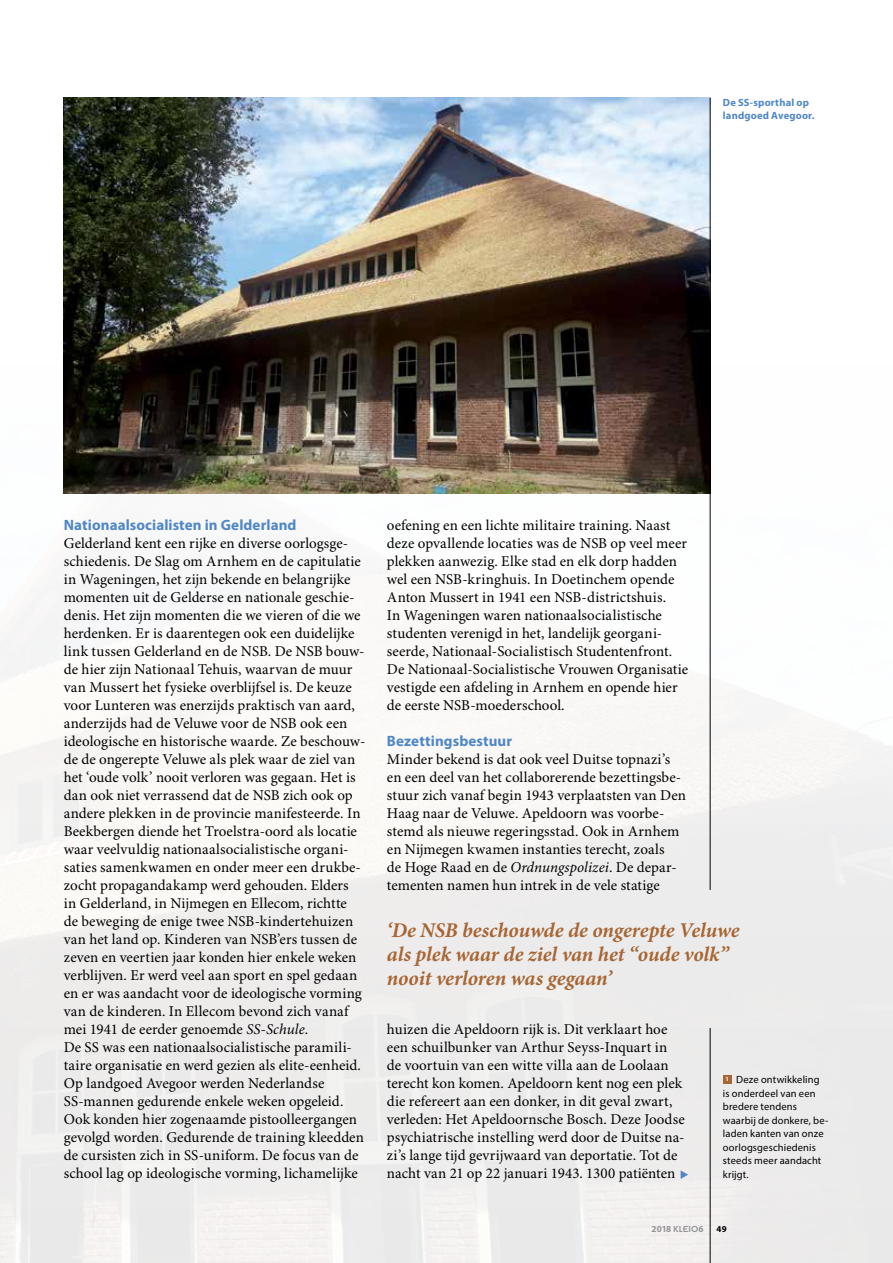
<style>
.page{position:relative;width:893px;height:1263px;background:#fff}
.page>*{position:absolute;margin:0;border:0;box-sizing:border-box;transform-origin:0 0}
.t1{font:italic 700 21px/24px "Minion Pro";letter-spacing:-.005em;color:#a76635}
.t2{font:15px/18px "Minion Pro";color:#000}
.t3{font:700 15px "Myriad Pro";letter-spacing:.005em;color:#5087c7}
.t4{font:10.5px/13.5px "Myriad Pro";letter-spacing:.015em;color:#000}
.t5{font:700 10.5px/13.5px "Myriad Pro";letter-spacing:.02em;color:#5087c7}
.t6{font:700 9.15px "Myriad Pro";color:#939598}
.t7{font:700 9px "Myriad Pro";color:#000}
.t8{font:700 6px "Myriad Pro";color:#fff}
.s1{font-style:italic}
.s2{font-family:"Futura T";font-weight:600;font-size:9px}
.s3{font-family:"Insignia";font-weight:400;font-size:9.45px}
</style>
<div class="page">
<img style="left:0;top:353px;width:893px;height:910px">
<img style="left:64px;top:98px;width:646px;height:396px">
<hr style="left:710px;top:98px;width:1px;height:792px;background:#000">
<hr style="left:710px;top:1028px;width:1px;height:235px;background:#000">
<div style="left:723px;top:1075px;width:8px;height:9px;background:#a76635"></div>
<svg style="left:681px;top:1170px;width:7px;height:9px"></svg>
<p class="t5" style="left:723px;top:95px;width:93px">De SS-sporthal op landgoed Avegoor.</p>
<p class="t3" style="left:64px;top:515px;width:234px">Nationaalsocialisten in Gelderland</p>
<p class="t2" style="left:64px;top:535px;width:303px">Gelderland kent een rijke en diverse oorlogsge&shy;schiedenis. De Slag om Arnhem en de capitulatie in Wageningen, het zijn bekende en belangrijke momenten uit de Gelderse en nationale geschie&shy;denis. Het zijn momenten die we vieren of die we herdenken. Er is daarentegen ook een duidelijke link tussen Gelderland en de NSB. De NSB bouw&shy;de hier zijn Nationaal Tehuis, waarvan de muur van Mussert het fysieke overblijfsel is. De keuze voor Lunteren was enerzijds praktisch van aard, anderzijds had de Veluwe voor de NSB ook een ideologische en historische waarde. Ze beschouw&shy;de de ongerepte Veluwe als plek waar de ziel van het ‘oude volk’ nooit verloren was gegaan. Het is dan ook niet verrassend dat de NSB zich ook op andere plekken in de provincie manifesteerde. In Beekbergen diende het Troelstra-oord als locatie waar veelvuldig nationaalsocialistische organi&shy;saties samenkwamen en onder meer een drukbe&shy;zocht propagandakamp werd gehouden. Elders<br>in Gelderland, in Nijmegen en Ellecom, richtte<br>de beweging de enige twee NSB-kindertehuizen van het land op. Kinderen van NSB’ers tussen de zeven en veertien jaar konden hier enkele weken verblijven. Er werd veel aan sport en spel gedaan en er was aandacht voor de ideologische vorming van de kinderen. In Ellecom bevond zich vanaf mei 1941 de eerder genoemde <span class="s1">SS-Schule</span>.<br>De SS was een nationaalsocialistische paramili&shy;taire organisatie en werd gezien als elite-eenheid.<br>Op landgoed Avegoor werden Nederlandse SS-mannen gedurende enkele weken opgeleid.<br>Ook konden hier zogenaamde pistoolleergangen gevolgd worden. Gedurende de training kleedden de cursisten zich in SS-uniform. De focus van de school lag op ideologische vorming, lichamelijke</p>
<p class="t2" style="left:387px;top:517px;width:303px">oefening en een lichte militaire training. Naast deze opvallende locaties was de NSB op veel meer plekken aanwezig. Elke stad en elk dorp hadden wel een NSB-kringhuis. In Doetinchem opende Anton Mussert in 1941 een NSB-districtshuis.<br>In Wageningen waren nationaalsocialistische studenten verenigd in het, landelijk georgani&shy;seerde, Nationaal-Socialistisch Studentenfront.<br>De Nationaal-Socialistische Vrouwen Organisatie vestigde een afdeling in Arnhem en opende hier de eerste NSB-moederschool.</p>
<p class="t3" style="left:387px;top:731px;width:127px">Bezettingsbestuur</p>
<p class="t2" style="left:387px;top:751px;width:300px">Minder bekend is dat ook veel Duitse topnazi’s en een deel van het collaborerende bezettingsbe&shy;stuur zich vanaf begin 1943 verplaatsten van Den Haag naar de Veluwe. Apeldoorn was voorbe&shy;stemd als nieuwe regeringsstad. Ook in Arnhem en Nijmegen kwamen instanties terecht, zoals<br>de Hoge Raad en de <span class="s1">Ordnungspolizei</span>. De depar&shy;tementen namen hun intrek in de vele statige</p>
<h1 class="t1" style="left:387px;top:919px;width:354px">‘De NSB beschouwde de ongerepte Veluwe als plek waar de ziel van het “oude volk” nooit verloren was gegaan’</h1>
<p class="t2" style="left:387px;top:1021px;width:299px">huizen die Apeldoorn rijk is. Dit verklaart hoe een schuilbunker van Arthur Seyss-Inquart in de voortuin van een witte villa aan de Loolaan terecht kon komen. Apeldoorn kent nog een plek die refereert aan een donker, in dit geval zwart, verleden: Het Apeldoornsche Bosch. Deze Joodse psychiatrische instelling werd door de Duitse na&shy;zi’s lange tijd gevrijwaard van deportatie. Tot de nacht van 21 op 22 januari 1943. 1300 patiënten</p>
<p class="t4" style="left:723px;top:1073px;width:107px;text-indent:13px">Deze ontwikkeling is onderdeel van een bredere tendens waarbij de donkere, be&shy;laden kanten van onze oorlogsgeschiedenis steeds meer aandacht krijgt.</p>
<p class="t8" style="left:725px;top:1075px;width:5px">1</p>
<p class="t6" style="left:651px;top:1223px;width:53px">2018 <span class="s2">KL</span><span class="s3">E</span><span class="s2">IO</span>6</p>
<p class="t7" style="left:716px;top:1223px;width:12px">49</p>
</div>
